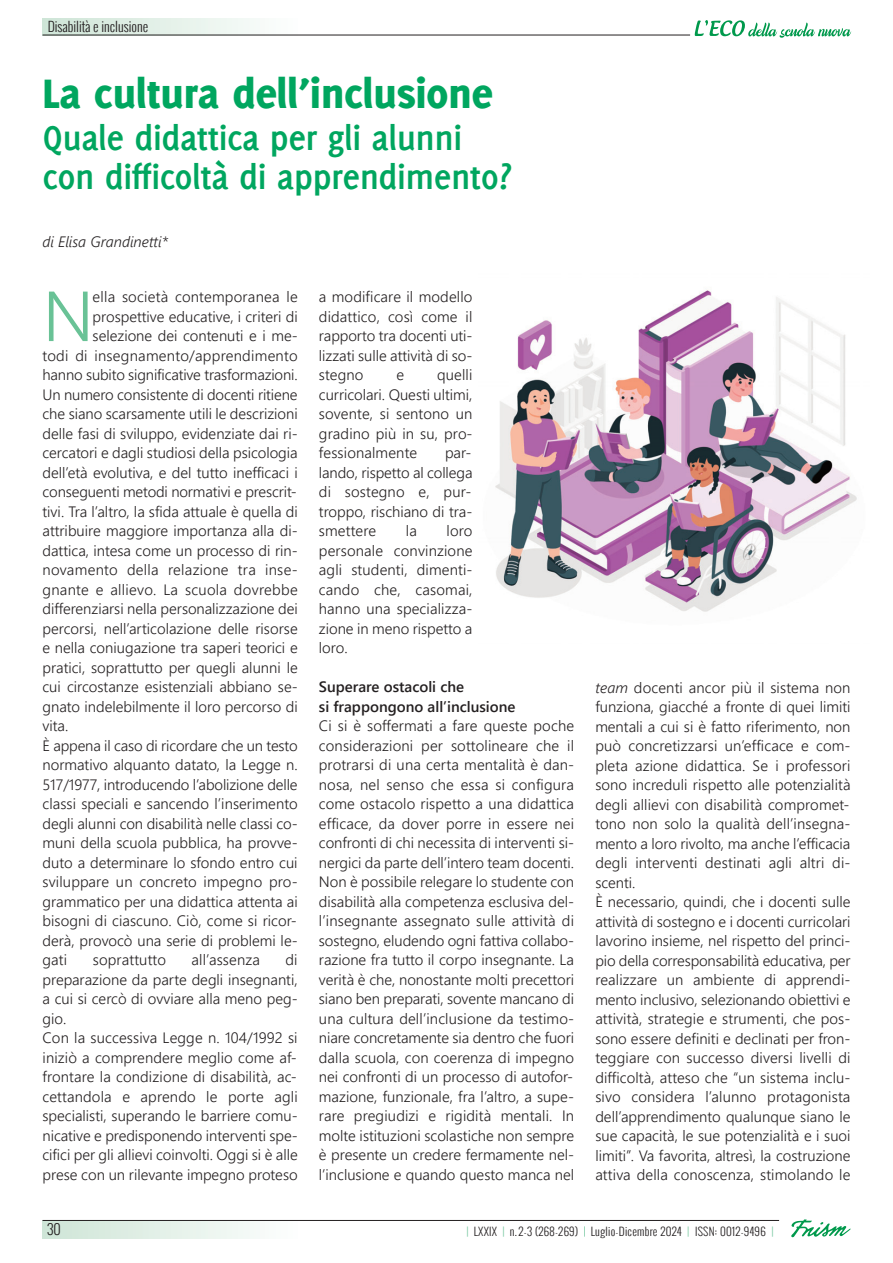
<style>
.page{position:relative;width:893px;height:1263px;background:#fff}
.page>*{position:absolute;margin:0;border:0;box-sizing:border-box;transform-origin:0 0}
.t1{font:300 70.65px "Segoe UI";color:#69c296}
.t2{font:800 45px "Delicious";color:#00a65f}
.t3{font:700 37.5px "Delicious";letter-spacing:-.015em;color:#00a65f}
.t4{font:300 15px/19.5px "Segoe UI";color:#231f20;text-align:justify}
.t5{font:300 15px "Segoe UI";letter-spacing:.02em;color:#231f20}
.t6{font:600 15px/19.5px "Segoe UI";color:#231f20}
.t7{font:italic 300 15px "Segoe UI";color:#231f20}
.t8{font:300 14.25px "Oswald";color:#231f20}
.t9{font:300 13.5px "Oswald";color:#231f20}
.t10{font:300 11.25px "Oswald";letter-spacing:.025em;color:#231f20}
.s1{font-style:italic}
.s2{color:#69c296}
</style>
<div class="page">
<img style="left:495px;top:290px;width:362px;height:322px">
<div style="left:43px;top:1221px;width:255px;height:17px;background:linear-gradient(to right,#cee5d6,#fdfefe)"></div>
<hr style="left:43px;top:1220px;width:736px;height:1px;background:#231f20">
<svg style="left:791px;top:1219px;width:60px;height:18px"></svg>
<div style="left:43px;top:18px;width:255px;height:17px;background:linear-gradient(to right,#cee5d6,#fdfefe)"></div>
<hr style="left:43px;top:35px;width:647px;height:1px;background:#231f20">
<svg style="left:695px;top:20px;width:156px;height:18px"></svg>
<p class="t9" style="left:48px;top:16px;width:102px">Disabilità e inclusione</p>
<p class="t2" style="left:43px;top:75px;width:452px">La cultura dell’inclusione</p>
<p class="t3" style="left:43px;top:124px;width:421px">Quale didattica per gli alunni</p>
<p class="t3" style="left:43px;top:163px;width:471px">con difficoltà di apprendimento?</p>
<p class="t7" style="left:43px;top:231px;width:127px">di Elisa Grandinetti*</p>
<p class="t1" style="left:43px;top:265px;width:53px">N</p>
<p class="t4" style="left:93px;top:286px;width:207px">ella società contemporanea le</p>
<p class="t4" style="left:93px;top:306px;width:207px">prospettive educative, i criteri di</p>
<p class="t4" style="left:93px;top:325px;width:207px">selezione dei contenuti e i me-</p>
<p class="t4" style="left:43px;top:345px;width:257px">todi di insegnamento/apprendimento</p>
<p class="t4" style="left:43px;top:364px;width:257px">hanno subito significative trasformazioni.</p>
<p class="t4" style="left:43px;top:384px;width:257px">Un numero consistente di docenti ritiene</p>
<p class="t4" style="left:43px;top:403px;width:257px">che siano scarsamente utili le descrizioni</p>
<p class="t4" style="left:43px;top:423px;width:257px">delle fasi di sviluppo, evidenziate dai ri-</p>
<p class="t4" style="left:43px;top:442px;width:257px">cercatori e dagli studiosi della psicologia</p>
<p class="t4" style="left:43px;top:462px;width:257px">dell’età evolutiva, e del tutto inefficaci i</p>
<p class="t4" style="left:43px;top:481px;width:256px">conseguenti metodi normativi e prescrit-</p>
<p class="t4" style="left:43px;top:501px;width:257px">tivi. Tra l’altro, la sfida attuale è quella di</p>
<p class="t4" style="left:43px;top:520px;width:257px">attribuire maggiore importanza alla di-</p>
<p class="t4" style="left:43px;top:540px;width:257px">dattica, intesa come un processo di rin-</p>
<p class="t5" style="left:43px;top:559px;width:257px">novamento della relazione tra inse-</p>
<p class="t5" style="left:43px;top:578px;width:257px">gnante e allievo. La scuola dovrebbe</p>
<p class="t4" style="left:43px;top:598px;width:257px">differenziarsi nella personalizzazione dei</p>
<p class="t4" style="left:43px;top:618px;width:257px">percorsi, nell’articolazione delle risorse</p>
<p class="t4" style="left:43px;top:637px;width:257px">e nella coniugazione tra saperi teorici e</p>
<p class="t4" style="left:43px;top:657px;width:257px">pratici, soprattutto per quegli alunni le</p>
<p class="t4" style="left:43px;top:676px;width:257px">cui circostanze esistenziali abbiano se-</p>
<p class="t4" style="left:43px;top:696px;width:257px">gnato indelebilmente il loro percorso di</p>
<p class="t4" style="left:43px;top:715px;width:27px">vita.</p>
<p class="t4" style="left:43px;top:735px;width:257px">È appena il caso di ricordare che un testo normativo alquanto datato, la Legge n.<br>517/1977, introducendo l’abolizione delle classi speciali e sancendo l’inserimento degli alunni con disabilità nelle classi co&shy;muni della scuola pubblica, ha provve&shy;duto a determinare lo sfondo entro cui sviluppare un concreto impegno pro&shy;grammatico per una didattica attenta ai bisogni di ciascuno. Ciò, come si ricor&shy;derà, provocò una serie di problemi le&shy;gati</p>
<p class="t4" style="left:43px;top:949px;width:257px;text-indent:243px">di preparazione da parte degli insegnanti, a cui si cercò di ovviare alla meno peg&shy;gio.</p>
<p class="t4" style="left:43px;top:1027px;width:257px">Con la successiva Legge n. 104/1992 si iniziò a comprendere meglio come af&shy;frontare la condizione di disabilità, ac&shy;cettandola e aprendo le porte agli specialisti, superando le barriere comu&shy;nicative e predisponendo interventi spe&shy;cifici per gli allievi coinvolti. Oggi si è alle prese con un rilevante impegno proteso</p>
<p class="t4" style="left:93px;top:949px;width:75px">soprattutto</p>
<p class="t4" style="left:192px;top:949px;width:70px">all’assenza</p>
<p class="t4" style="left:319px;top:286px;width:155px">a modificare il modello didattico, così come il rapporto tra docenti uti&shy;lizzati sulle attività di so&shy;stegno</p>
<p class="t4" style="left:319px;top:364px;width:155px;text-indent:118px">quelli curricolari. Questi ultimi, sovente, si sentono un gradino più in su, pro&shy;fessionalmente</p>
<p class="t4" style="left:396px;top:364px;width:9px">e</p>
<p class="t4" style="left:319px;top:442px;width:155px;text-indent:126px">par&shy;lando, rispetto al collega di sostegno e, pur&shy;troppo, rischiano di tra&shy;smettere</p>
<p class="t4" style="left:319px;top:520px;width:155px;text-indent:128px">loro personale convinzione agli studenti, dimenti&shy;cando che, casomai, hanno una specializza&shy;zione in meno rispetto a loro.</p>
<p class="t6" style="left:319px;top:676px;width:198px">Superare ostacoli che<br>si frappongono all’inclusione</p>
<p class="t4" style="left:319px;top:715px;width:257px">Ci si è soffermati a fare queste poche considerazioni per sottolineare che il protrarsi di una certa mentalità è dan&shy;nosa, nel senso che essa si configura come ostacolo rispetto a una didattica efficace, da dover porre in essere nei confronti di chi necessita di interventi si&shy;nergici da parte dell’intero team docenti.<br>Non è possibile relegare lo studente con disabilità alla competenza esclusiva del&shy;l’insegnante assegnato sulle attività di sostegno, eludendo ogni fattiva collabo&shy;razione fra tutto il corpo insegnante. La verità è che, nonostante molti precettori siano ben preparati, sovente mancano di una cultura dell’inclusione da testimo&shy;niare concretamente sia dentro che fuori dalla scuola, con coerenza di impegno nei confronti di un processo di autofor&shy;mazione, funzionale, fra l’altro, a supe&shy;rare pregiudizi e rigidità mentali. In molte istituzioni scolastiche non sempre è presente un credere fermamente nel&shy;l’inclusione e quando questo manca nel</p>
<p class="t4" style="left:406px;top:520px;width:13px">la</p>
<p class="t4" style="left:595px;top:677px;width:257px"><span class="s1">team</span> docenti ancor più il sistema non funziona, giacché a fronte di quei limiti mentali a cui si è fatto riferimento, non può concretizzarsi un’efficace e com&shy;pleta azione didattica. Se i professori sono increduli rispetto alle potenzialità degli allievi con disabilità compromet&shy;tono non solo la qualità dell’insegna&shy;mento a loro rivolto, ma anche l’efficacia degli interventi destinati agli altri di&shy;scenti.</p>
<p class="t4" style="left:595px;top:891px;width:257px">È necessario, quindi, che i docenti sulle attività di sostegno e i docenti curricolari lavorino insieme, nel rispetto del princi&shy;pio della corresponsabilità educativa, per realizzare un ambiente di apprendi&shy;mento inclusivo, selezionando obiettivi e attività, strategie e strumenti, che pos&shy;sono essere definiti e declinati per fron&shy;teggiare con successo diversi livelli di difficoltà, atteso che “un sistema inclu&shy;sivo considera l’alunno protagonista dell’apprendimento qualunque siano le sue capacità, le sue potenzialità e i suoi limiti”. Va favorita, altresì, la costruzione attiva della conoscenza, stimolando le</p>
<p class="t8" style="left:47px;top:1218px;width:15px">30</p>
<p class="t10" style="left:466px;top:1222px;width:309px"><span class="s2">|</span> LXXIX <span class="s2">|</span> n.2-3 (268-269) Luglio-Dicembre 2024 <span class="s2">|</span> ISSN: 0012-9496 <span class="s2">|</span></p>
</div>
